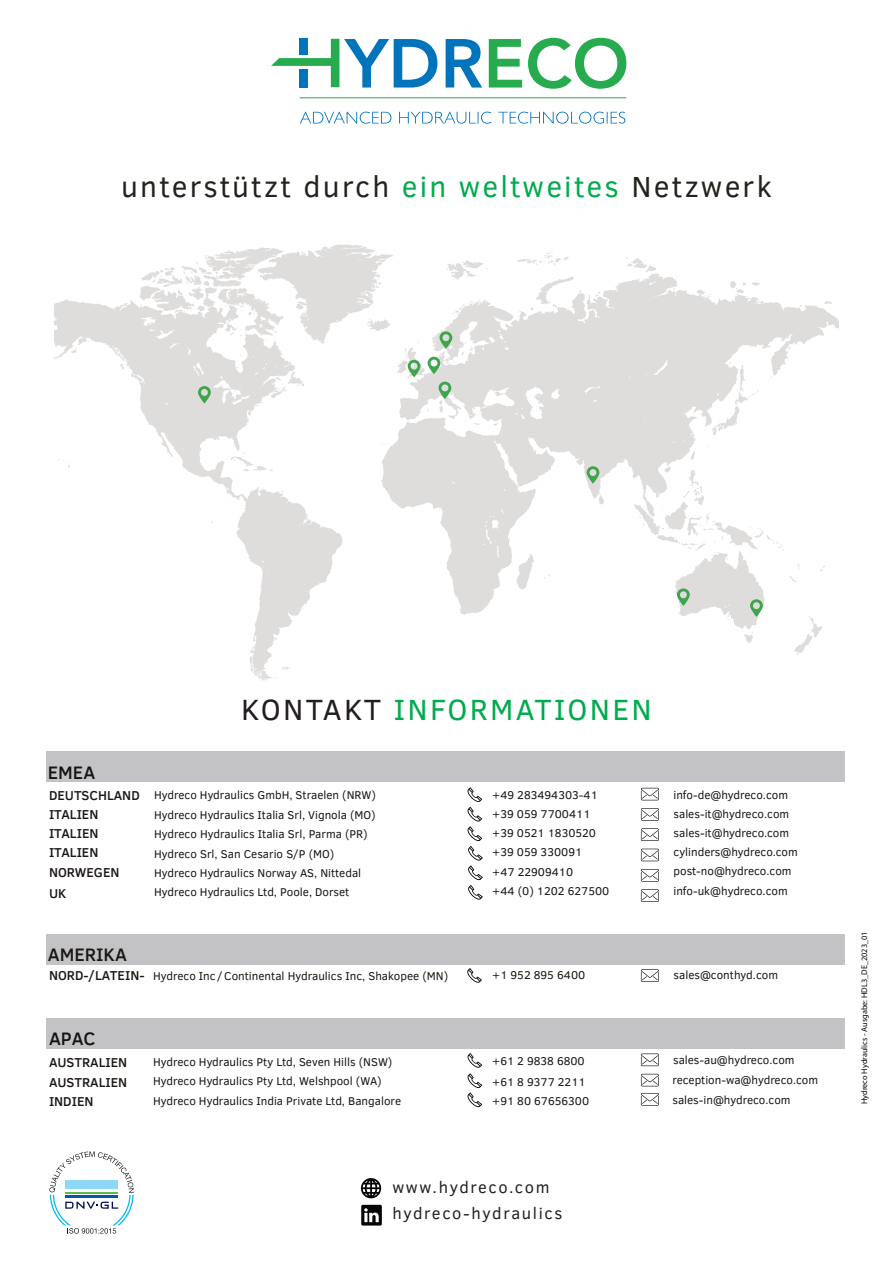
<style>
.page{position:relative;width:893px;height:1263px;background:#fff}
.page>*{position:absolute;margin:0;border:0;box-sizing:border-box;transform-origin:0 0}
.t1{font:30px "Clear Sans";letter-spacing:.075em;color:#00ab4e}
.t2{font:29.85px "Clear Sans";letter-spacing:.075em;color:#25221d}
.t3{font:500 18.45px "Clear Sans";color:#1b1715}
.t4{font:16.5px "Clear Sans";letter-spacing:.1em;color:#231f20}
.t5{font:500 13.2px "Clear Sans";color:#1b1715}
.t6{font:11.55px "Clear Sans";color:#1b1715}
.t7{font:8.25px "Myriad Pro";color:#080505}
.s1{color:#00ab4e}
.s2{color:#231f20}
</style>
<div class="page">
<svg style="left:467px;top:1053px;width:15px;height:54px"></svg>
<div style="left:47px;top:934px;width:798px;height:30px;background:#c3c3c6"></div>
<svg style="left:467px;top:968px;width:15px;height:15px"></svg>
<svg style="left:54px;top:244px;width:785px;height:437px"></svg>
<svg style="left:677px;top:588px;width:13px;height:18px"></svg>
<svg style="left:750px;top:599px;width:13px;height:18px"></svg>
<svg style="left:587px;top:466px;width:12px;height:18px"></svg>
<svg style="left:438px;top:382px;width:13px;height:17px"></svg>
<svg style="left:428px;top:357px;width:12px;height:17px"></svg>
<svg style="left:439px;top:331px;width:13px;height:18px"></svg>
<svg style="left:408px;top:360px;width:12px;height:17px"></svg>
<svg style="left:198px;top:386px;width:13px;height:18px"></svg>
<svg style="left:361px;top:1178px;width:20px;height:20px"></svg>
<svg style="left:271px;top:39px;width:166px;height:49px"></svg>
<svg style="left:446px;top:39px;width:36px;height:49px"></svg>
<svg style="left:489px;top:39px;width:33px;height:49px"></svg>
<svg style="left:528px;top:38px;width:98px;height:51px"></svg>
<svg style="left:300px;top:112px;width:325px;height:12px"></svg>
<hr style="left:300px;top:97px;width:326px;height:1px;background:#26ab4f">
<svg style="left:361px;top:1205px;width:21px;height:20px"></svg>
<svg style="left:641px;top:788px;width:18px;height:12px"></svg>
<svg style="left:641px;top:808px;width:18px;height:13px"></svg>
<svg style="left:641px;top:828px;width:18px;height:13px"></svg>
<svg style="left:641px;top:849px;width:18px;height:12px"></svg>
<svg style="left:641px;top:889px;width:18px;height:13px"></svg>
<svg style="left:641px;top:869px;width:18px;height:12px"></svg>
<svg style="left:467px;top:787px;width:16px;height:113px"></svg>
<svg style="left:641px;top:969px;width:18px;height:13px"></svg>
<svg style="left:641px;top:1053px;width:18px;height:13px"></svg>
<svg style="left:641px;top:1074px;width:18px;height:12px"></svg>
<svg style="left:641px;top:1093px;width:18px;height:12px"></svg>
<div style="left:47px;top:751px;width:798px;height:31px;background:#c3c3c6"></div>
<div style="left:47px;top:1018px;width:798px;height:30px;background:#c3c3c6"></div>
<svg style="left:49px;top:1151px;width:85px;height:83px"></svg>
<p class="t2" style="left:121px;top:165px;width:652px">unterstützt durch <span class="s1">ein weltweites</span> Netzwerk</p>
<p class="t1" style="left:241px;top:688px;width:412px"><span class="s2">KONTAKT</span> INFORMATIONEN</p>
<p class="t3" style="left:48px;top:760px;width:49px">EMEA</p>
<p class="t5" style="left:49px;top:785px;width:92px">DEUTSCHLAND</p>
<p class="t5" style="left:49px;top:805px;width:51px">ITALIEN</p>
<p class="t5" style="left:49px;top:824px;width:51px">ITALIEN</p>
<p class="t5" style="left:49px;top:843px;width:51px">ITALIEN</p>
<p class="t5" style="left:49px;top:863px;width:72px">NORWEGEN</p>
<p class="t5" style="left:49px;top:883px;width:19px">UK</p>
<p class="t6" style="left:154px;top:786px;width:223px">Hydreco Hydraulics GmbH, Straelen (NRW)</p>
<p class="t6" style="left:154px;top:807px;width:223px">Hydreco Hydraulics Italia Srl, Vignola (MO)</p>
<p class="t6" style="left:154px;top:826px;width:215px">Hydreco Hydraulics Italia Srl, Parma (PR)</p>
<p class="t6" style="left:154px;top:845px;width:182px">Hydreco Srl, San Cesario S/P (MO)</p>
<p class="t6" style="left:154px;top:864px;width:208px">Hydreco Hydraulics Norway AS, Nittedal</p>
<p class="t6" style="left:154px;top:883px;width:197px">Hydreco Hydraulics Ltd, Poole, Dorset</p>
<p class="t6" style="left:492px;top:786px;width:107px">+49 283494303-41</p>
<p class="t6" style="left:492px;top:805px;width:100px">+39 059 7700411</p>
<p class="t6" style="left:492px;top:824px;width:105px">+39 0521 1830520</p>
<p class="t6" style="left:492px;top:843px;width:91px">+39 059 330091</p>
<p class="t6" style="left:492px;top:864px;width:82px">+47 22909410</p>
<p class="t6" style="left:492px;top:883px;width:119px">+44 (0) 1202 627500</p>
<p class="t6" style="left:673px;top:786px;width:116px">info-de@hydreco.com</p>
<p class="t6" style="left:673px;top:805px;width:117px">sales-it@hydreco.com</p>
<p class="t6" style="left:673px;top:824px;width:117px">sales-it@hydreco.com</p>
<p class="t6" style="left:673px;top:843px;width:126px">cylinders@hydreco.com</p>
<p class="t6" style="left:673px;top:863px;width:120px">post-no@hydreco.com</p>
<p class="t6" style="left:673px;top:883px;width:116px">info-uk@hydreco.com</p>
<p class="t3" style="left:48px;top:941px;width:81px">AMERIKA</p>
<p class="t5" style="left:49px;top:966px;width:97px">NORD-/LATEIN-</p>
<p class="t6" style="left:153px;top:968px;width:297px">Hydreco Inc / Continental Hydraulics Inc, Shakopee (MN)</p>
<p class="t6" style="left:492px;top:966px;width:95px">+1 952 895 6400</p>
<p class="t6" style="left:673px;top:966px;width:106px">sales@conthyd.com</p>
<p class="t3" style="left:49px;top:1025px;width:48px">APAC</p>
<p class="t5" style="left:49px;top:1052px;width:80px">AUSTRALIEN</p>
<p class="t5" style="left:49px;top:1073px;width:80px">AUSTRALIEN</p>
<p class="t5" style="left:49px;top:1092px;width:46px">INDIEN</p>
<p class="t6" style="left:153px;top:1053px;width:241px">Hydreco Hydraulics Pty Ltd, Seven Hills (NSW)</p>
<p class="t6" style="left:153px;top:1072px;width:230px">Hydreco Hydraulics Pty Ltd, Welshpool (WA)</p>
<p class="t6" style="left:153px;top:1093px;width:249px">Hydreco Hydraulics India Private Ltd, Bangalore</p>
<p class="t6" style="left:492px;top:1053px;width:94px">+61 2 9838 6800</p>
<p class="t6" style="left:492px;top:1073px;width:95px">+61 8 9377 2211</p>
<p class="t6" style="left:492px;top:1092px;width:98px">+91 80 67656300</p>
<p class="t4" style="left:392px;top:1175px;width:159px">www.hydreco.com</p>
<p class="t4" style="left:392px;top:1201px;width:172px">hydreco-hydraulics</p>
<p class="t6" style="left:673px;top:1052px;width:123px">sales-au@hydreco.com</p>
<p class="t6" style="left:672px;top:1071px;width:147px">reception-wa@hydreco.com</p>
<p class="t6" style="left:672px;top:1091px;width:120px">sales-in@hydreco.com</p>
<p class="t7" style="left:861px;top:1104px;width:174px;rotate:-90deg">Hydreco Hydraulics - Ausgabe: HDL3_DE_2023_01</p>
</div>
